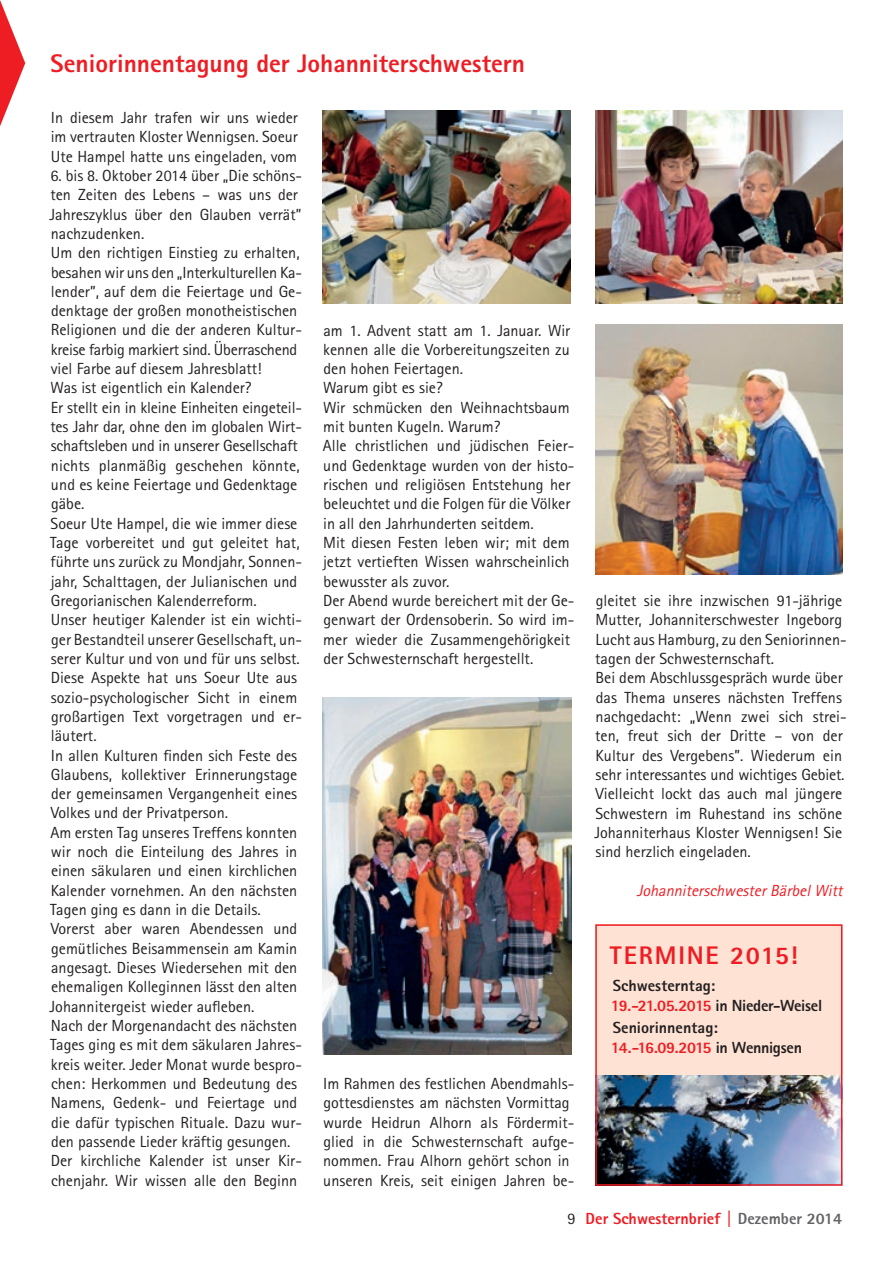
<style>
.page{position:relative;width:893px;height:1263px;background:#fff}
.page>*{position:absolute;margin:0;border:0;box-sizing:border-box;transform-origin:0 0}
.t1{font:800 25.5px "Agfa Rotis Sans Serif";color:#ee1d23}
.t2{font:800 25.5px "Agfa Rotis Sans Serif";letter-spacing:.07em;color:#ee1d23}
.t3{font:16.2px/19.4px "Agfa Rotis Sans Serif";color:#231f20}
.t4{font:800 16.2px/19.5px "Agfa Rotis Sans Serif";letter-spacing:-.015em;color:#231f20}
.t5{font:800 16.2px "Agfa Rotis Sans Serif";color:#ee1d23}
.t6{font:italic 16.2px "Agfa Rotis Sans Serif";color:#ee1d23}
.s1{color:#ee1d23}
.s2{font-weight:400;color:#231f20}
.s3{color:#636366}
</style>
<div class="page">
<div style="left:595px;top:924px;width:247px;height:262px;background:#fee2d4"></div>
<svg style="left:0;top:0;width:25px;height:126px"></svg>
<img style="left:595px;top:325px;width:247px;height:249px">
<img style="left:323px;top:697px;width:249px;height:357px">
<img style="left:595px;top:111px;width:247px;height:192px">
<img style="left:323px;top:111px;width:247px;height:192px">
<img style="left:598px;top:1076px;width:241px;height:107px">
<div style="left:595px;top:924px;width:247px;height:262px;border:2px solid #ee1d23"></div>
<h1 class="t1" style="left:50px;top:47px;width:476px">Seniorinnentagung der Johanniterschwestern</h1>
<p class="t3" style="left:51px;top:108px;width:249px;text-align:justify">In diesem Jahr trafen wir uns wieder im vertrauten Kloster Wennigsen. Soeur Ute Hampel hatte uns eingeladen, vom</p>
<p class="t3" style="left:50px;top:166px;width:254px">6. bis 8. Oktober 2014 über „Die schöns&shy;ten Zeiten des Lebens – was uns der Jahreszyklus über den Glauben verrät” nachzudenken.<br>Um den richtigen Einstieg zu erhalten, besahen wir uns den „Interkulturellen Ka&shy;lender”, auf dem die Feiertage und Ge&shy;denktage der großen monotheistischen Religionen und die der anderen Kultur&shy;kreise farbig markiert sind. Überraschend viel Farbe auf diesem Jahresblatt!<br>Was ist eigentlich ein Kalender?<br>Er stellt ein in kleine Einheiten eingeteil&shy;tes Jahr dar, ohne den im globalen Wirt&shy;schaftsleben und in unserer Gesellschaft nichts planmäßig geschehen könnte, und es keine Feiertage und Gedenktage gäbe.<br>Soeur Ute Hampel, die wie immer diese Tage vorbereitet und gut geleitet hat, führte uns zurück zu Mondjahr, Sonnen&shy;jahr, Schalttagen, der Julianischen und Gregorianischen Kalenderreform.<br>Unser heutiger Kalender ist ein wichti&shy;ger Bestandteil unserer Gesellschaft, un&shy;serer Kultur und von und für uns selbst.<br>Diese Aspekte hat uns Soeur Ute aus sozio-psychologischer Sicht in einem großartigen Text vorgetragen und er&shy;läutert.<br>In allen Kulturen finden sich Feste des Glaubens, kollektiver Erinnerungstage der gemeinsamen Vergangenheit eines Volkes und der Privatperson.<br>Am ersten Tag unseres Treffens konnten wir noch die Einteilung des Jahres in einen säkularen und einen kirchlichen Kalender vornehmen. An den nächsten Tagen ging es dann in die Details.<br>Vorerst aber waren Abendessen und gemütliches Beisammensein am Kamin angesagt. Dieses Wiedersehen mit den ehemaligen Kolleginnen lässt den alten Johannitergeist wieder aufleben.<br>Nach der Morgenandacht des nächsten Tages ging es mit dem säkularen Jahres&shy;kreis weiter. Jeder Monat wurde bespro&shy;chen: Herkommen und Bedeutung des Namens, Gedenk- und Feiertage und die dafür typischen Rituale. Dazu wur&shy;den passende Lieder kräftig gesungen.<br>Der kirchliche Kalender ist unser Kir&shy;chenjahr. Wir wissen alle den Beginn</p>
<p class="t3" style="left:323px;top:320px;width:253px">am 1. Advent statt am 1. Januar. Wir kennen alle die Vorbereitungszeiten zu den hohen Feiertagen.<br>Warum gibt es sie?<br>Wir schmücken den Weihnachtsbaum mit bunten Kugeln. Warum?<br>Alle christlichen und jüdischen Feier&shy;und Gedenktage wurden von der histo&shy;rischen und religiösen Entstehung her beleuchtet und die Folgen für die Völker in all den Jahrhunderten seitdem.<br>Mit diesen Festen leben wir; mit dem jetzt vertieften Wissen wahrscheinlich bewusster als zuvor.<br>Der Abend wurde bereichert mit der Ge&shy;genwart der Ordensoberin. So wird im&shy;mer wieder die Zusammengehörigkeit der Schwesternschaft hergestellt.</p>
<p class="t3" style="left:323px;top:1074px;width:253px">Im Rahmen des festlichen Abendmahls&shy;gottesdienstes am nächsten Vormittag wurde Heidrun Alhorn als Fördermit&shy;glied in die Schwesternschaft aufge&shy;nommen. Frau Alhorn gehört schon in unseren Kreis, seit einigen Jahren be-</p>
<p class="t3" style="left:594px;top:591px;width:254px">gleitet sie ihre inzwischen 91-jährige Mutter, Johanniterschwester Ingeborg Lucht aus Hamburg, zu den Seniorinnen&shy;tagen der Schwesternschaft.<br>Bei dem Abschlussgespräch wurde über das Thema unseres nächsten Treffens nachgedacht: „Wenn zwei sich strei&shy;ten, freut sich der Dritte – von der Kultur des Vergebens”. Wiederum ein sehr interessantes und wichtiges Gebiet.<br>Vielleicht lockt das auch mal jüngere Schwestern im Ruhestand ins schöne Johanniterhaus Kloster Wennigsen! Sie sind herzlich eingeladen.</p>
<p class="t6" style="left:637px;top:881px;width:211px">JohanniterschwesterBärbelWitt</p>
<h1 class="t2" style="left:610px;top:939px;width:189px">TERMINE 2015!</h1>
<p class="t4" style="left:611px;top:976px;width:213px">Schwesterntag:<br><span class="s1">19.-21.05.2015</span> in Nieder-Weisel</p>
<p class="t4" style="left:611px;top:1018px;width:193px">Seniorinnentag:<br><span class="s1">14.-16.09.2015</span> in Wennigsen</p>
<p class="t5" style="left:568px;top:1208px;width:276px"><span class="s2">9</span> Der Schwesternbrief | <span class="s3">Dezember 2014</span></p>
</div>
